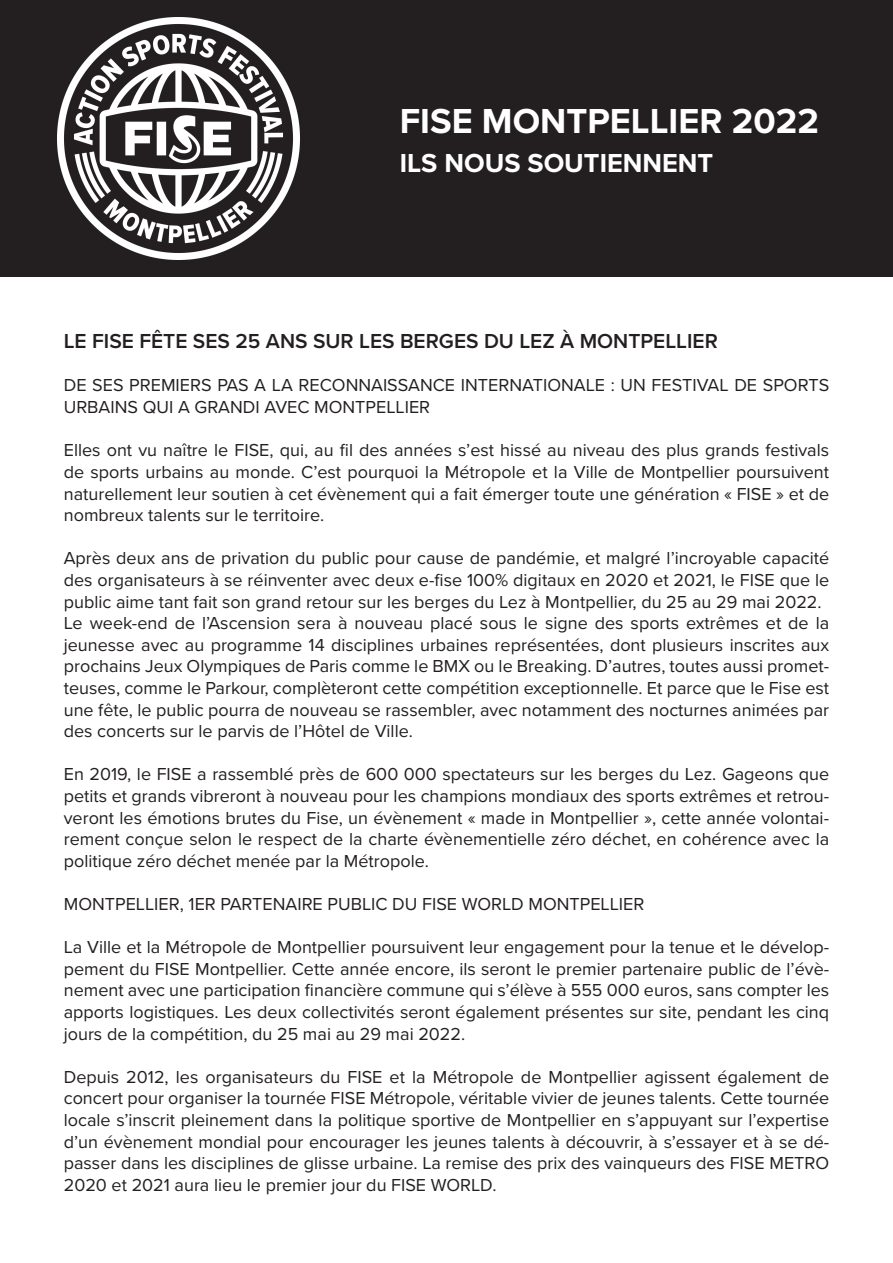
<style>
.page{position:relative;width:893px;height:1263px;background:#fff}
.page>*{position:absolute;margin:0;border:0;box-sizing:border-box;transform-origin:0 0}
.t1{font:700 36px "Proxima Nova";color:#fff}
.t2{font:700 27px "Proxima Nova";color:#fff}
.Texte{font:600 21px "Proxima Nova";color:#231f20}
.Texte-2{font:18px/21.6px "Proxima Nova";color:#231f20;text-align:justify}
</style>
<div class="page">
<div style="left:0;top:0;width:893px;height:276px;background:#231f20"></div>
<img style="left:57px;top:17px;width:243px;height:242px">
<h1 class="t1" style="left:400px;top:94px;width:421px">FISE MONTPELLIER 2022</h1>
<h2 class="t2" style="left:400px;top:143px;width:315px">ILS NOUS SOUTIENNENT</h2>
<p class="Texte" style="left:64px;top:326px;width:656px">LE FISE FÊTE SES 25 ANS SUR LES BERGES DU LEZ À MONTPELLIER</p>
<p class="Texte-2" style="left:64px;top:374px;width:767px">DE SES PREMIERS PAS A LA RECONNAISSANCE INTERNATIONALE : UN FESTIVAL DE SPORTS<br>URBAINS QUI A GRANDI AVEC MONTPELLIER</p>
<p class="Texte-2" style="left:64px;top:439px;width:767px">Elles ont vu naître le FISE, qui, au fil des années s’est hissé au niveau des plus grands festivals de sports urbains au monde. C’est pourquoi la Métropole et la Ville de Montpellier poursuivent naturellement leur soutien à cet évènement qui a fait émerger toute une génération « FISE » et de nombreux talents sur le territoire.</p>
<p class="Texte-2" style="left:64px;top:547px;width:767px">Après deux ans de privation du public pour cause de pandémie, et malgré l’incroyable capacité des organisateurs à se réinventer avec deux e-fise 100% digitaux en 2020 et 2021, le FISE que le public aime tant fait son grand retour sur les berges du Lez à Montpellier, du 25 au 29 mai 2022.</p>
<p class="Texte-2" style="left:64px;top:611px;width:767px">Le week-end de l’Ascension sera à nouveau placé sous le signe des sports extrêmes et de la jeunesse avec au programme 14 disciplines urbaines représentées, dont plusieurs inscrites aux prochains Jeux Olympiques de Paris comme le BMX ou le Breaking. D’autres, toutes aussi promet&shy;teuses, comme le Parkour, complèteront cette compétition exceptionnelle. Et parce que le Fise est une fête, le public pourra de nouveau se rassembler, avec notamment des nocturnes animées par des concerts sur le parvis de l’Hôtel de Ville.</p>
<p class="Texte-2" style="left:64px;top:763px;width:767px">En 2019, le FISE a rassemblé près de 600 000 spectateurs sur les berges du Lez. Gageons que petits et grands vibreront à nouveau pour les champions mondiaux des sports extrêmes et retrou&shy;veront les émotions brutes du Fise, un évènement « made in Montpellier », cette année volontai&shy;rement conçue selon le respect de la charte évènementielle zéro déchet, en cohérence avec la politique zéro déchet menée par la Métropole.</p>
<p class="Texte-2" style="left:64px;top:892px;width:582px">MONTPELLIER, 1ER PARTENAIRE PUBLIC DU FISE WORLD MONTPELLIER</p>
<p class="Texte-2" style="left:64px;top:935px;width:767px">La Ville et la Métropole de Montpellier poursuivent leur engagement pour la tenue et le dévelop&shy;pement du FISE Montpellier. Cette année encore, ils seront le premier partenaire public de l’évè&shy;nement avec une participation financière commune qui s’élève à 555 000 euros, sans compter les apports logistiques. Les deux collectivités seront également présentes sur site, pendant les cinq jours de la compétition, du 25 mai au 29 mai 2022.</p>
<p class="Texte-2" style="left:64px;top:1065px;width:767px">Depuis 2012, les organisateurs du FISE et la Métropole de Montpellier agissent également de concert pour organiser la tournée FISE Métropole, véritable vivier de jeunes talents. Cette tournée locale s’inscrit pleinement dans la politique sportive de Montpellier en s’appuyant sur l’expertise d’un évènement mondial pour encourager les jeunes talents à découvrir, à s’essayer et à se dé&shy;passer dans les disciplines de glisse urbaine. La remise des prix des vainqueurs des FISE METRO 2020 et 2021 aura lieu le premier jour du FISE WORLD.</p>
</div>
